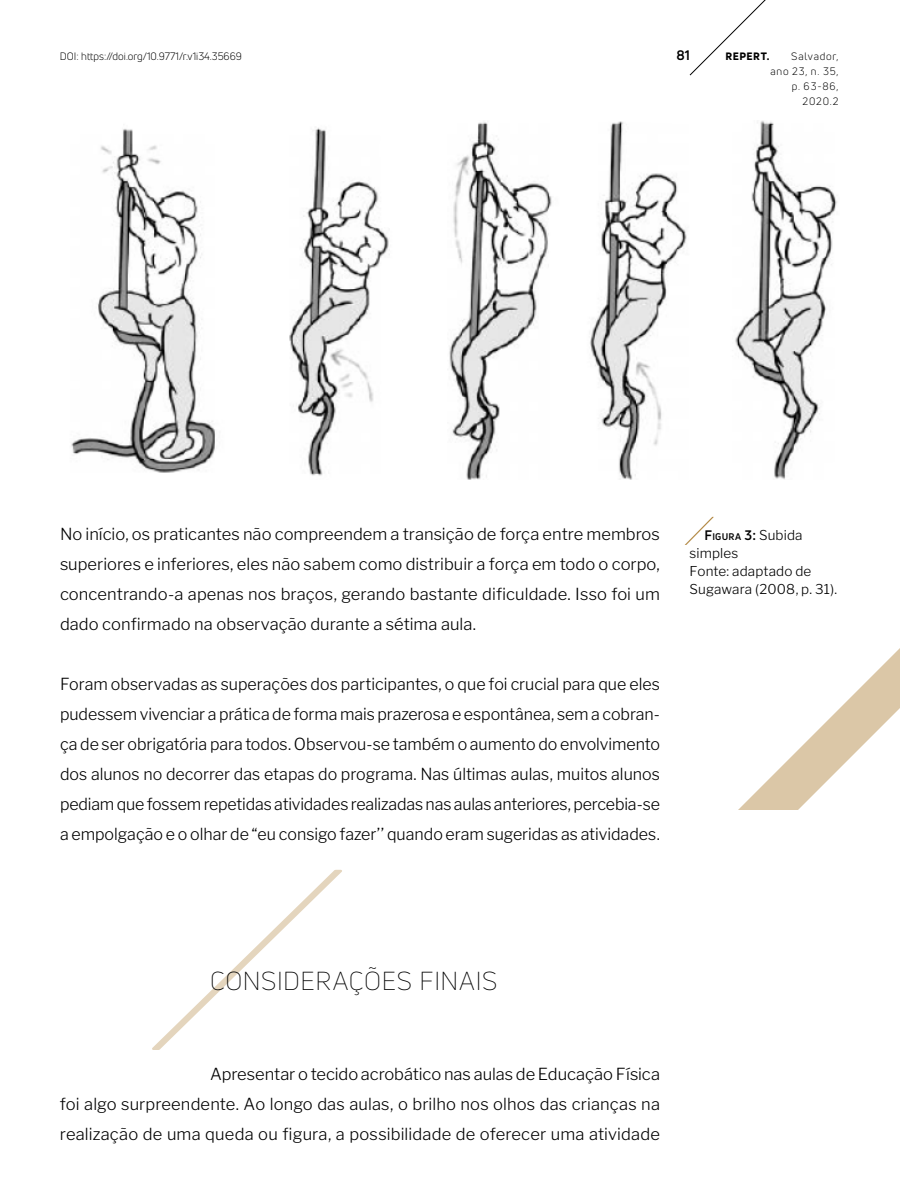
<style>
.page{position:relative;width:900px;height:1200px;background:#fff}
.page>*{position:absolute;margin:0;border:0;box-sizing:border-box;transform-origin:0 0}
.t1{font:300 252px "Uni Neue";color:#e4d5bd;scale:1.25 1}
.t2{font:300 39.3px "Uni Neue";color:#a57423;scale:1.2 1}
.t3{font:300 25.5px "Uni Neue";letter-spacing:.025em;color:#000}
.t4{font:300 16.5px/30px "Libre Franklin";color:#000;text-align:justify}
.t5{font:300 13.5px/18px "Libre Franklin";letter-spacing:.01em;color:#000}
.t6{font:700 13.5px "Uni Neue";color:#000}
.t7{font:10.5px "Uni Neue";color:#000}
.t8{font:10.5px/15px "Uni Neue";letter-spacing:.075em;color:#000;text-align:right}
.t9{font:800 10.5px "Uni Neue";letter-spacing:.05em;color:#000}
.s1{font-family:"Uni Neue";font-weight:700}
.s2{font-family:"Uni Neue";font-weight:700;font-size:9.45px}
</style>
<div class="page">
<img style="left:71px;top:120px;width:766px;height:360px">
<svg style="left:738px;top:648px;width:162px;height:162px"></svg>
<svg style="left:689px;top:0;width:77px;height:76px"></svg>
<p class="t7" style="left:60px;top:50px;width:183px">DOI: https://doi.org/10.9771/r.v1i34.35669</p>
<p class="t6" style="left:676px;top:47px;width:15px">81</p>
<p class="t9" style="left:725px;top:49px;width:45px">REPERT.</p>
<p class="t8" style="left:771px;top:49px;width:69px">Salvador, ano 23, n. 35, p. 63-86,<br>2020.2</p>
<p class="t4" style="left:60px;top:519px;width:601px">No início, os praticantes não compreendem a transição de força entre membros superiores e inferiores, eles não sabem como distribuir a força em todo o corpo, concentrando-a apenas nos braços, gerando bastante dificuldade. Isso foi um dado confirmado na observação durante a sétima aula.</p>
<p class="t4" style="left:60px;top:669px;width:602px">Foram observadas as superações dos participantes, o que foi crucial para que eles pudessem vivenciar a prática de forma mais prazerosa e espontânea, sem a cobran&shy;ça de ser obrigatória para todos. Observou-se também o aumento do envolvimento dos alunos no decorrer das etapas do programa. Nas últimas aulas, muitos alunos pediam que fossem repetidas atividades realizadas nas aulas anteriores, percebia-se a empolgação e o olhar de “eu consigo fazer’’ quando eram sugeridas as atividades.</p>
<h1 class="t1" style="left:221px;top:806px;width:154px">⁄</h1>
<h3 class="t3" style="left:210px;top:965px;width:289px">CONSIDERAÇÕES FINAIS</h3>
<p class="t4" style="left:60px;top:1059px;width:602px;text-indent:150px">Apresentar o tecido acrobático nas aulas de Educação Física foi algo surpreendente. Ao longo das aulas, o brilho nos olhos das crianças na realização de uma queda ou figura, a possibilidade de oferecer uma atividade</p>
<h2 class="t2" style="left:696px;top:507px;width:25px">⁄</h2>
<p class="t5" style="left:690px;top:526px;width:149px;text-indent:15px"><span class="s1">F</span><span class="s2">IGURA</span> <span class="s1">3:</span> Subida simples<br>Fonte: adaptado de<br>Sugawara (2008, p. 31).</p>
</div>
